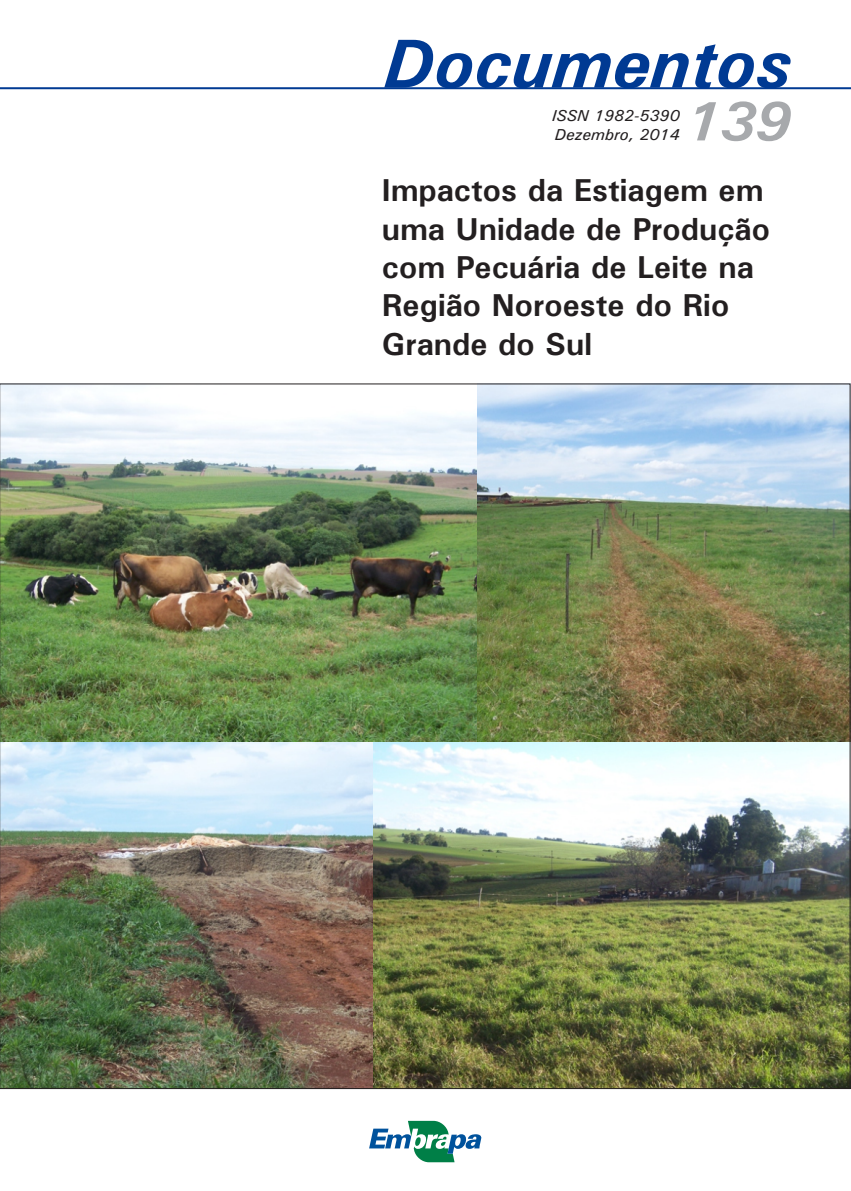
<style>
.page{position:relative;width:851px;height:1191px;background:#fff}
.page>*{position:absolute;margin:0;border:0;box-sizing:border-box;transform-origin:0 0}
.t1{font:italic 700 70px "Univers";color:#003a93}
.t2{font:italic 700 56px "Univers";color:#a7a9ac}
.t3{font:700 32px/38.4px "Univers";color:#231f20}
.t4{font:italic 500 16px/19.4px "Univers";color:#231f20}
</style>
<div class="page">
<img style="left:2px;top:741px;width:372px;height:345px">
<img style="left:374px;top:741px;width:474px;height:345px">
<img style="left:476px;top:386px;width:372px;height:355px">
<svg style="left:369px;top:1120px;width:113px;height:42px"></svg>
<img style="left:2px;top:386px;width:474px;height:355px">
<hr style="left:0;top:87px;width:850px;height:2px;background:#003a93">
<h1 class="t1" style="left:384px;top:39px;width:408px">Documentos</h1>
<p class="t4" style="left:552px;top:107px;width:129px">ISSN 1982-5390<br>Dezembro, 2014</p>
<h2 class="t2" style="left:684px;top:102px;width:107px">139</h2>
<p class="t3" style="left:382px;top:174px;width:389px">Impactos da Estiagem em uma Unidade de Produção com Pecuária de Leite na<br>Região Noroeste do Rio<br>Grande do Sul</p>
</div>
